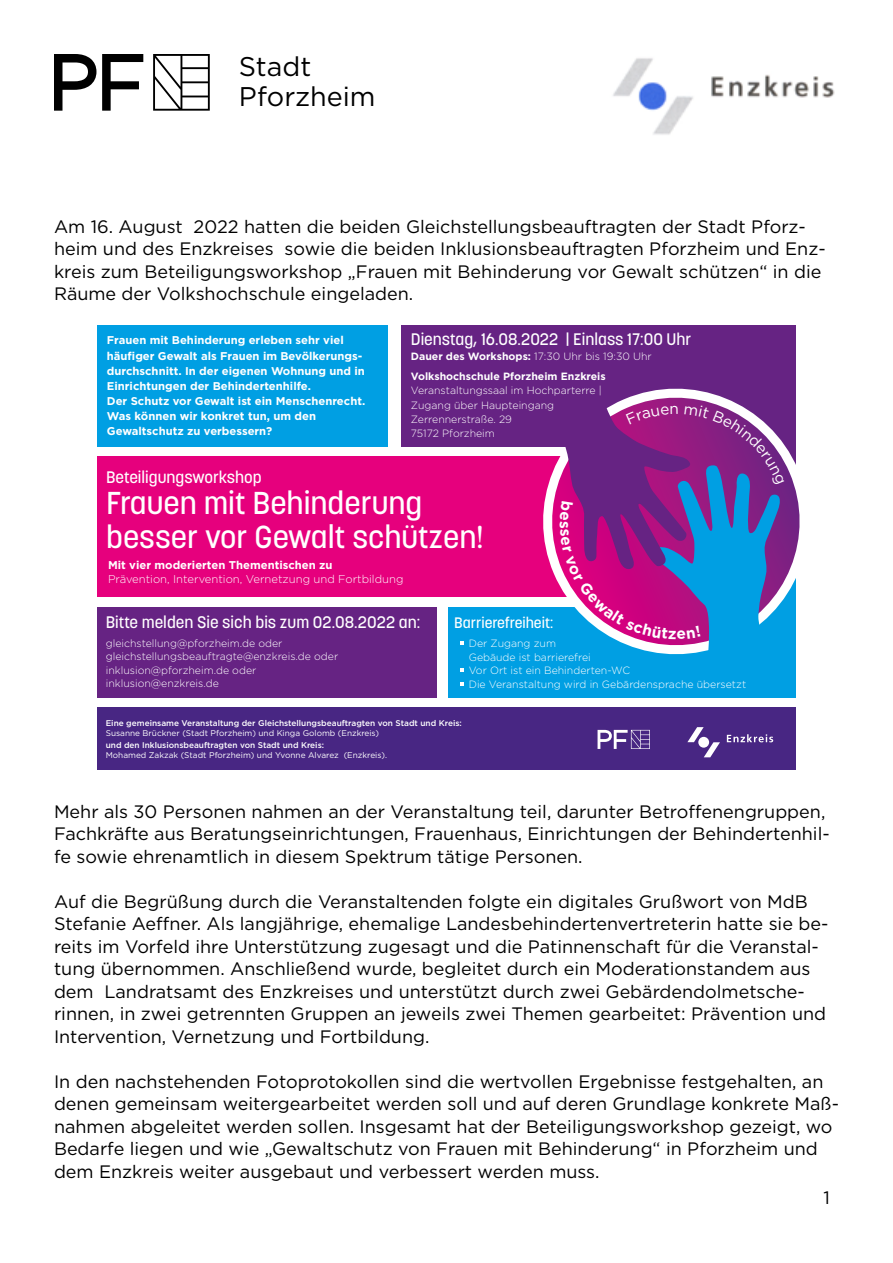
<style>
.page{position:relative;width:893px;height:1263px;background:#fff}
.page>*{position:absolute;margin:0;border:0;box-sizing:border-box;transform-origin:0 0}
.t1{font:500 31.35px/33.9px "Korolev";color:#fff}
.t2{font:27px/30px "Gotham";color:#000}
.t3{font:18px/22.5px "Gotham";color:#000}
.t4{font:500 16.5px "Korolev";color:#fff}
.t5{font:700 15.45px "Gotham";color:#fff}
.t6{font:500 15px "Korolev";color:#fff}
.t7{font:700 11.25px/15px "Gotham";color:#fff}
.t8{font:300 11.25px "Gotham";color:#fff}
.t9{font:300 10.5px/13.5px "Gotham";color:#fff}
.t10{font:700 10.5px/20.2px "Gotham";color:#fff}
.t11{font:500 8.25px "Gotham";color:#fff}
.t12{font:8.25px "Gotham";color:#fff}
.s1{font-weight:300}
</style>
<div class="page">
<svg style="left:102px;top:54px;width:41px;height:57px"></svg>
<svg style="left:54px;top:54px;width:42px;height:57px"></svg>
<svg style="left:153px;top:54px;width:57px;height:57px"></svg>
<img style="left:613px;top:58px;width:222px;height:77px">
<div style="left:97px;top:607px;width:340px;height:90px;background:#662383"></div>
<div style="left:401px;top:325px;width:395px;height:122px;background:#662383"></div>
<div style="left:97px;top:456px;width:631px;height:141px;background:#e6007d"></div>
<div style="left:97px;top:707px;width:699px;height:63px;background:#482683"></div>
<div style="left:449px;top:607px;width:347px;height:90px;background:#009fe3"></div>
<div style="left:97px;top:325px;width:291px;height:122px;background:#009fe3"></div>
<svg style="left:687px;top:727px;width:33px;height:30px"></svg>
<div style="left:698px;top:737px;width:11px;height:11px;background:#fff;border-radius:50%"></div>
<svg style="left:727px;top:734px;width:46px;height:8px"></svg>
<svg style="left:598px;top:730px;width:52px;height:19px"></svg>
<svg style="left:460px;top:641px;width:3px;height:4px"></svg>
<svg style="left:460px;top:682px;width:3px;height:4px"></svg>
<svg style="left:543px;top:388px;width:257px;height:219px"></svg>
<svg style="left:547px;top:391px;width:237px;height:264px"></svg>
<h2 class="t2" style="left:239px;top:50px;width:138px">Stadt<br>Pforzheim</h2>
<p class="t3" style="left:54px;top:215px;width:773px">Am 16. August 2022 hatten die beiden Gleichstellungsbeauftragten der Stadt Pforz&shy;heim und des Enzkreises sowie die beiden Inklusionsbeauftragten Pforzheim und Enz&shy;kreis zum Beteiligungsworkshop „Frauen mit Behinderung vor Gewalt schützen“ in die Räume der Volkshochschule eingeladen.</p>
<p class="t7" style="left:107px;top:333px;width:260px">Frauen mit Behinderung erleben sehr viel häufiger Gewalt als Frauen im Bevölkerungs&shy;durchschnitt. In der eigenen Wohnung und in Einrichtungen der Behindertenhilfe.<br>Der Schutz vor Gewalt ist ein Menschenrecht.<br>Was können wir konkret tun, um den Gewaltschutz zu verbessern?</p>
<p class="t4" style="left:411px;top:329px;width:282px">Dienstag, 16.08.2022 | Einlass 17:00 Uhr</p>
<p class="t10" style="left:411px;top:346px;width:242px">Dauer des Workshops: <span class="s1">17:30 Uhr bis 19:30 Uhr<br></span>Volkshochschule Pforzheim Enzkreis</p>
<p class="t9" style="left:411px;top:383px;width:192px;line-height:14.2px">Veranstaltungssaal im Hochparterre |<br>Zugang über Haupteingang<br>Zerrennerstraße. 29<br>75172 Pforzheim</p>
<p class="t4" style="left:106px;top:466px;width:157px">Beteiligungsworkshop</p>
<h1 class="t1" style="left:106px;top:486px;width:379px">Frauen mit Behinderung besser vor Gewalt schützen!</h1>
<p class="t7" style="left:108px;top:557px;width:226px">Mit vier moderierten Thementischen zu</p>
<p class="t8" style="left:108px;top:572px;width:297px">Prävention, Intervention, Vernetzung und Fortbildung</p>
<p class="t5" style="left:576px;top:521px;width:9px;rotate:90deg">s</p>
<p class="t4" style="left:106px;top:612px;width:316px">Bitte melden Sie sich bis zum 02.08.2022 an:</p>
<p class="t9" style="left:106px;top:636px;width:234px">gleichstellung@pforzheim.de oder gleichstellungsbeauftragte@enzkreis.de oder inklusion@pforzheim.de oder inklusion@enzkreis.de</p>
<p class="t6" style="left:454px;top:613px;width:100px">Barrierefreiheit:</p>
<p class="t9" style="left:469px;top:636px;width:279px">Der Zugang zum<br>Gebäude ist barrierefrei<br>Vor Ort ist ein Behinderten-WC<br>Die Veranstaltung wird in Gebärdensprache übersetzt</p>
<p class="t11" style="left:106px;top:717px;width:358px">Eine gemeinsame Veranstaltung der Gleichstellungsbeauftragten von Stadt und Kreis:</p>
<p class="t12" style="left:106px;top:727px;width:275px">Susanne Brückner (Stadt Pforzheim) und Kinga Golomb (Enzkreis)</p>
<p class="t11" style="left:106px;top:739px;width:220px">und den Inklusionsbeauftragten von Stadt und Kreis:</p>
<p class="t12" style="left:106px;top:749px;width:283px">Mohamed Zakzak (Stadt Pforzheim) und Yvonne Alvarez (Enzkreis).</p>
<p class="t3" style="left:54px;top:800px;width:777px">Mehr als 30 Personen nahmen an der Veranstaltung teil, darunter Betroffenengruppen,<br>Fachkräfte aus Beratungseinrichtungen, Frauenhaus, Einrichtungen der Behindertenhil&shy;fe sowie ehrenamtlich in diesem Spektrum tätige Personen.</p>
<p class="t3" style="left:54px;top:890px;width:776px">Auf die Begrüßung durch die Veranstaltenden folgte ein digitales Grußwort von MdB Stefanie Aeffner. Als langjährige, ehemalige Landesbehindertenvertreterin hatte sie be&shy;reits im Vorfeld ihre Unterstützung zugesagt und die Patinnenschaft für die Veranstal&shy;tung übernommen. Anschließend wurde, begleitet durch ein Moderationstandem aus dem Landratsamt des Enzkreises und unterstützt durch zwei Gebärdendolmetsche&shy;rinnen, in zwei getrennten Gruppen an jeweils zwei Themen gearbeitet: Prävention und Intervention, Vernetzung und Fortbildung.</p>
<p class="t3" style="left:54px;top:1070px;width:786px">In den nachstehenden Fotoprotokollen sind die wertvollen Ergebnisse festgehalten, an denen gemeinsam weitergearbeitet werden soll und auf deren Grundlage konkrete Maß&shy;nahmen abgeleitet werden sollen. Insgesamt hat der Beteiligungsworkshop gezeigt, wo Bedarfe liegen und wie „Gewaltschutz von Frauen mit Behinderung“ in Pforzheim und dem Enzkreis weiter ausgebaut und verbessert werden muss.</p>
<p class="t3" style="left:823px;top:1186px;width:8px">1</p>
</div>
